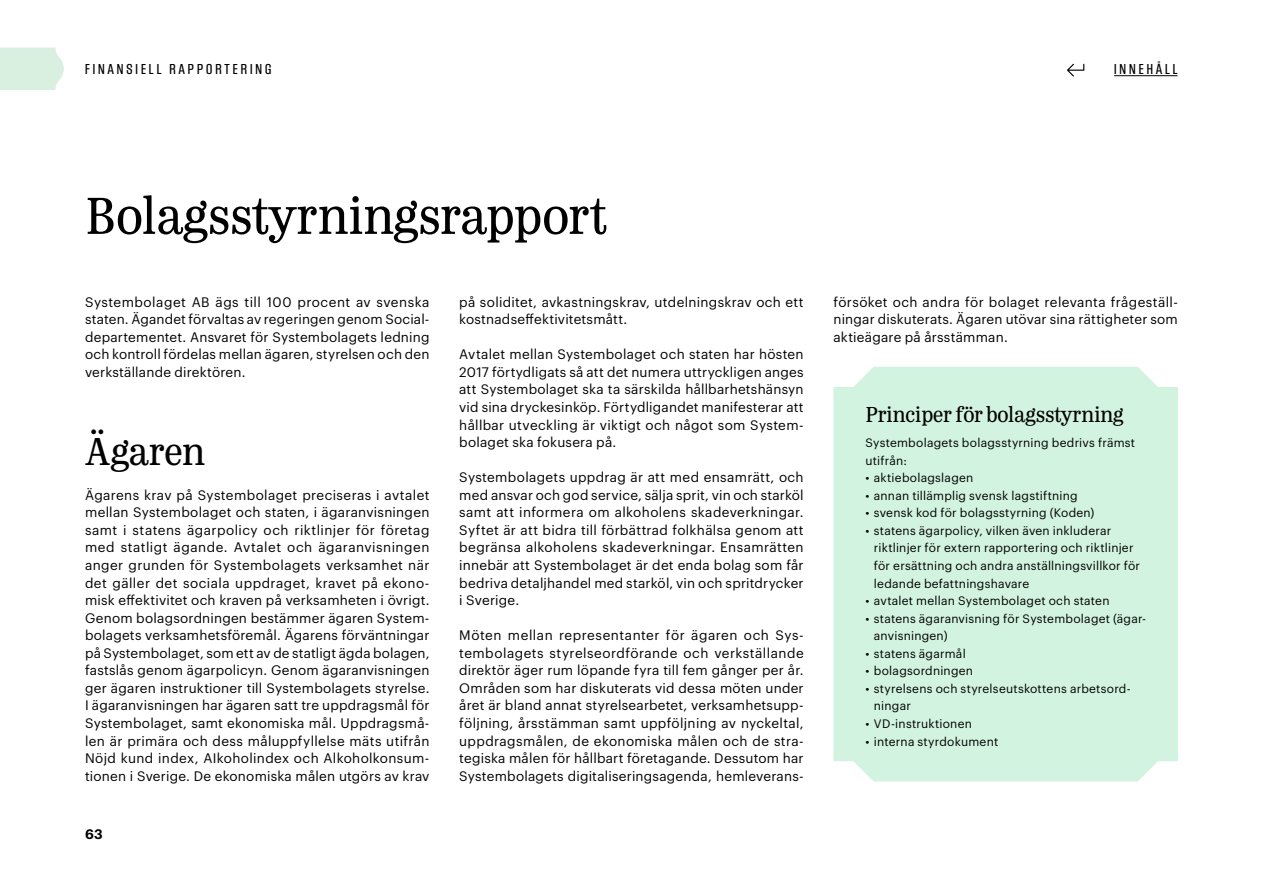
<style>
.page{position:relative;width:1263px;height:893px;background:#fff}
.page>*{position:absolute;margin:0;border:0;box-sizing:border-box;transform-origin:0 0}
.H1_-_nivå_1{font:54px "Monopol Rubrik";letter-spacing:-.03em;color:#000}
.H2_-nivå_2{font:40.5px "Monopol Rubrik";letter-spacing:-.02em;color:#000}
.H3_-_nivå_3{font:22.5px "Monopol Rubrik";letter-spacing:-.02em;color:#000}
.t1{font:500 condensed 15px "Block Gothic RR";letter-spacing:.2em;color:#000}
.Brödtext__Graphik_Re{font:13.5px/17.5px "Graphik";letter-spacing:.02em;color:#000;text-align:justify}
.t2{font:600 13.5px "Graphik";color:#000}
.Tabelltext__Graphik{font:12px/17.5px "Graphik";letter-spacing:.02em;color:#000}
</style>
<div class="page">
<div style="left:833px;top:367px;width:345px;height:414px;background:#d2f3df"></div>
<hr style="left:1114px;top:75px;width:63px;height:1px;background:#000">
<svg style="left:1067px;top:64px;width:17px;height:13px"></svg>
<svg style="left:0;top:48px;width:64px;height:42px;background:#dbf0e2"></svg>
<p class="t1" style="left:85px;top:61px;width:188px">FINANSIELL RAPPORTERING</p>
<p class="t1" style="left:1114px;top:61px;width:65px">INNEHÅLL</p>
<h1 class="H1_-_nivå_1" style="left:85px;top:181px;width:524px">Bolagsstyrningsrapport</h1>
<p class="Brödtext__Graphik_Re" style="left:85px;top:292px;width:346px">Systembolaget AB ägs till 100 procent av svenska staten. Ägandet förvaltas av regeringen genom Social&shy;departementet. Ansvaret för Systembolagets ledning och kontroll fördelas mellan ägaren, styrelsen och den verkställande direktören.</p>
<h2 class="H2_-nivå_2" style="left:85px;top:425px;width:122px">Ägaren</h2>
<p class="Brödtext__Graphik_Re" style="left:85px;top:485px;width:346px">Ägarens krav på Systembolaget preciseras i avtalet mellan Systembolaget och staten, i ägaranvisningen samt i statens ägarpolicy och riktlinjer för företag med statligt ägande. Avtalet och ägaranvisningen anger grunden för Systembolagets verksamhet när det gäller det sociala uppdraget, kravet på ekono&shy;misk effektivitet och kraven på verksamheten i övrigt.<br>Genom bolagsordningen bestämmer ägaren System&shy;bolagets verksamhetsföremål. Ägarens förväntningar på Systembolaget, som ett av de statligt ägda bolagen, fastslås genom ägarpolicyn. Genom ägaranvisningen ger ägaren instruktioner till Systembolagets styrelse.<br>I ägaranvisningen har ägaren satt tre uppdragsmål för Systembolaget, samt ekonomiska mål. Uppdragsmå&shy;len är primära och dess måluppfyllelse mäts utifrån Nöjd kund index, AIkoholindex och Alkoholkonsum&shy;tionen i Sverige. De ekonomiska målen utgörs av krav</p>
<p class="t2" style="left:85px;top:824px;width:19px">63</p>
<p class="Brödtext__Graphik_Re" style="left:459px;top:292px;width:346px">på soliditet, avkastningskrav, utdelningskrav och ett kostnadseffektivitetsmått.</p>
<p class="Brödtext__Graphik_Re" style="left:459px;top:345px;width:346px;text-align:left">Avtalet mellan Systembolaget och staten har hösten 2017 förtydligats så att det numera uttryckligen anges att Systembolaget ska ta särskilda hållbarhetshänsyn vid sina dryckesinköp. Förtydligandet manifesterar att hållbar utveckling är viktigt och något som System&shy;bolaget ska fokusera på.</p>
<p class="Brödtext__Graphik_Re" style="left:459px;top:467px;width:346px">Systembolagets uppdrag är att med ensamrätt, och med ansvar och god service, sälja sprit, vin och starköl samt att informera om alkoholens skadeverkningar.<br>Syftet är att bidra till förbättrad folkhälsa genom att begränsa alkoholens skadeverkningar. Ensamrätten innebär att Systembolaget är det enda bolag som får bedriva detaljhandel med starköl, vin och spritdrycker i Sverige.</p>
<p class="Brödtext__Graphik_Re" style="left:459px;top:625px;width:346px">Möten mellan representanter för ägaren och Sys&shy;tembolagets styrelseordförande och verkställande direktör äger rum löpande fyra till fem gånger per år.<br>Områden som har diskuterats vid dessa möten under året är bland annat styrelsearbetet, verksamhetsupp&shy;följning, årsstämman samt uppföljning av nyckeltal, uppdragsmålen, de ekonomiska målen och de stra&shy;tegiska målen för hållbart företagande. Dessutom har Systembolagets digitaliseringsagenda, hemleverans-</p>
<p class="Brödtext__Graphik_Re" style="left:833px;top:292px;width:346px">försöket och andra för bolaget relevanta frågeställ&shy;ningar diskuterats. Ägaren utövar sina rättigheter som aktieägare på årsstämman.</p>
<h3 class="H3_-_nivå_3" style="left:865px;top:400px;width:260px">Principer för bolagsstyrning</h3>
<p class="Tabelltext__Graphik" style="left:865px;top:433px;width:271px">Systembolagets bolagsstyrning bedrivs främst utifrån:</p>
<p class="Tabelltext__Graphik" style="left:865px;top:468px;width:110px">• aktiebolagslagen</p>
<p class="Tabelltext__Graphik" style="left:865px;top:486px;width:214px">• annan tillämplig svensk lagstiftning</p>
<p class="Tabelltext__Graphik" style="left:865px;top:503px;width:231px">• svensk kod för bolagsstyrning (Koden)</p>
<p class="Tabelltext__Graphik" style="left:874px;top:521px;width:268px;text-indent:-9px">• statens ägarpolicy, vilken även inkluderar riktlinjer för extern rapportering och riktlinjer för ersättning och andra anställningsvillkor för ledande befattningshavare</p>
<p class="Tabelltext__Graphik" style="left:865px;top:591px;width:246px">• avtalet mellan Systembolaget och staten</p>
<p class="Tabelltext__Graphik" style="left:874px;top:608px;width:274px;text-indent:-9px">• statens ägaranvisning för Systembolaget (ägar&shy;anvisningen)</p>
<p class="Tabelltext__Graphik" style="left:865px;top:644px;width:102px">• statens ägarmål</p>
<p class="Tabelltext__Graphik" style="left:865px;top:661px;width:109px">• bolagsordningen</p>
<p class="Tabelltext__Graphik" style="left:874px;top:679px;width:258px;text-indent:-9px">• styrelsens och styrelseutskottens arbetsord&shy;ningar</p>
<p class="Tabelltext__Graphik" style="left:865px;top:714px;width:108px">• VD-instruktionen</p>
<p class="Tabelltext__Graphik" style="left:865px;top:731px;width:134px">• interna styrdokument</p>
</div>
